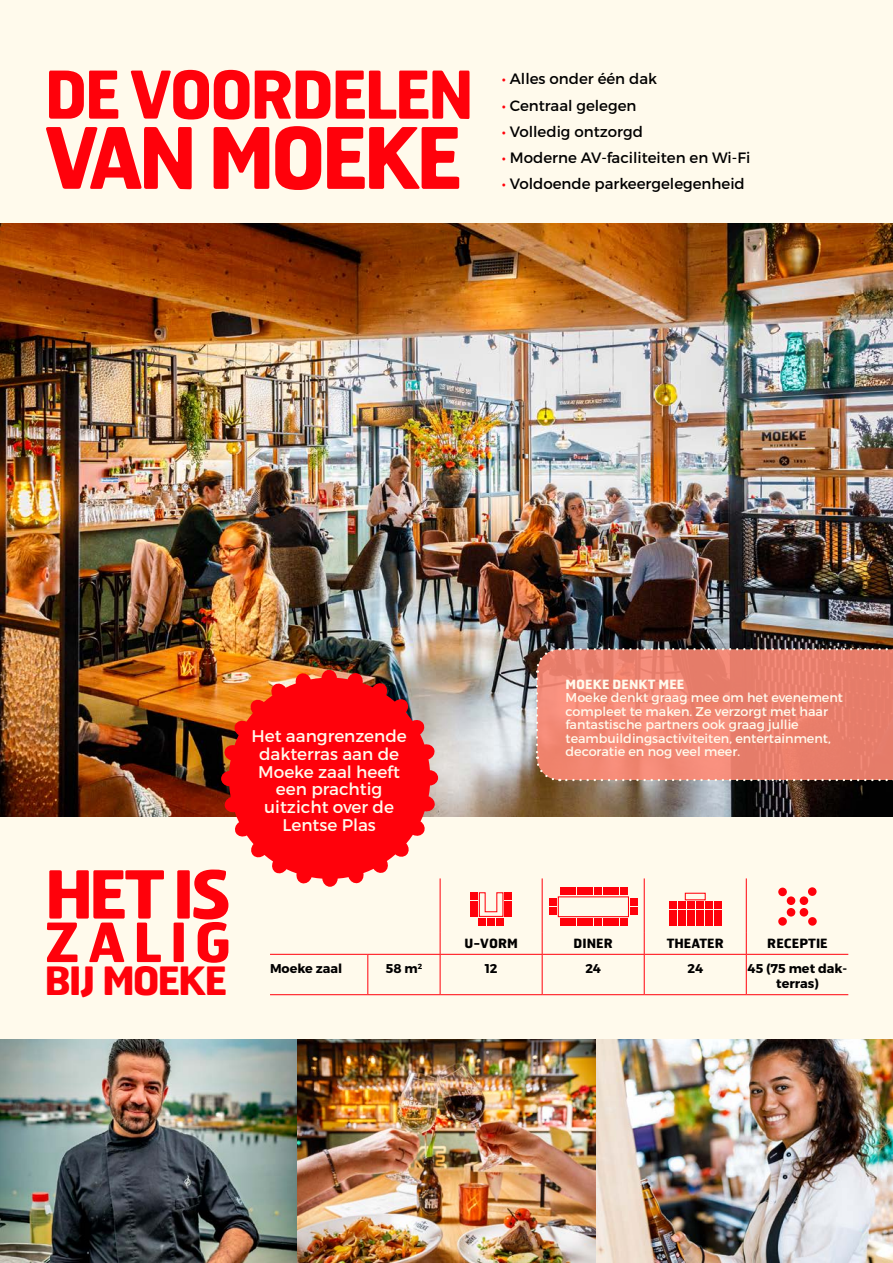
<style>
.page{position:relative;width:893px;height:1263px;background:#fffaec}
.page>*{position:absolute;margin:0;border:0;box-sizing:border-box;transform-origin:0 0}
.t1{font:700 84.45px "Hermes";letter-spacing:-.06em;color:#ff010b;scale:.94 1}
.t2{font:700 66px "Hermes";color:#ff010b}
.t3{font:700 65.7px "Hermes";letter-spacing:-.05em;color:#ff010b;scale:.94 1}
.t4{font:700 54px "Hermes";letter-spacing:.14em;color:#ff010b}
.t5{font:700 39px "Hermes";letter-spacing:-.06em;color:#ff010b}
.t6{font:16.95px/17.9px "Montserrat";color:#fffaec;text-align:center}
.t7{font:15px "Montserrat";color:#000}
.t8{font:12.75px/13.5px "Montserrat";color:#fffaec}
.t9{font:700 12.75px/15.3px "Montserrat";color:#000;text-align:center}
.t10{font:700 12.75px "Hermes";color:#000}
.t11{font:700 12.75px "Hermes";color:#fffaec}
.s1{color:#ff010b}
</style>
<div class="page">
<img style="left:0;top:223px;width:893px;height:593px">
<svg style="left:537px;top:673px;width:356px;height:107px;background:#ec8370"></svg>
<svg style="left:535px;top:679px;width:25px;height:103px;background:#e68a75"></svg>
<svg style="left:566px;top:779px;width:327px;height:2px"></svg>
<svg style="left:535px;top:647px;width:358px;height:26px;background:#d87b6a"></svg>
<img style="left:0;top:1040px;width:298px;height:223px">
<img style="left:595px;top:1040px;width:298px;height:223px">
<hr style="left:440px;top:878px;width:1px;height:54px;background:#ff010b">
<hr style="left:542px;top:878px;width:1px;height:54px;background:#ff010b">
<hr style="left:644px;top:878px;width:1px;height:54px;background:#ff010b">
<hr style="left:746px;top:878px;width:1px;height:54px;background:#ff010b">
<svg style="left:440px;top:932px;width:1px;height:22px"></svg>
<svg style="left:542px;top:932px;width:1px;height:22px"></svg>
<svg style="left:644px;top:932px;width:1px;height:22px"></svg>
<svg style="left:746px;top:932px;width:1px;height:22px"></svg>
<hr style="left:270px;top:954px;width:98px;height:1px;background:#ff010b">
<hr style="left:270px;top:994px;width:98px;height:1px;background:#ff010b">
<hr style="left:367px;top:955px;width:1px;height:39px;background:#ff010b">
<hr style="left:368px;top:954px;width:72px;height:1px;background:#ff010b">
<hr style="left:440px;top:954px;width:102px;height:1px;background:#ff010b">
<hr style="left:542px;top:954px;width:102px;height:1px;background:#ff010b">
<hr style="left:644px;top:954px;width:102px;height:1px;background:#ff010b">
<hr style="left:440px;top:955px;width:1px;height:39px;background:#ff010b">
<hr style="left:542px;top:955px;width:1px;height:39px;background:#ff010b">
<hr style="left:644px;top:955px;width:1px;height:39px;background:#ff010b">
<hr style="left:368px;top:994px;width:72px;height:1px;background:#ff010b">
<hr style="left:440px;top:994px;width:102px;height:1px;background:#ff010b">
<hr style="left:542px;top:994px;width:102px;height:1px;background:#ff010b">
<hr style="left:644px;top:994px;width:102px;height:1px;background:#ff010b">
<hr style="left:746px;top:955px;width:1px;height:39px;background:#ff010b">
<hr style="left:746px;top:954px;width:102px;height:1px;background:#ff010b">
<hr style="left:746px;top:994px;width:102px;height:1px;background:#ff010b">
<svg style="left:478px;top:892px;width:26px;height:25px"></svg>
<div style="left:470px;top:901px;width:8px;height:7px;background:#ff010b"></div>
<div style="left:505px;top:901px;width:7px;height:7px;background:#ff010b"></div>
<div style="left:470px;top:892px;width:8px;height:8px;background:#ff010b"></div>
<div style="left:505px;top:892px;width:7px;height:8px;background:#ff010b"></div>
<div style="left:470px;top:910px;width:8px;height:7px;background:#ff010b"></div>
<div style="left:505px;top:910px;width:7px;height:7px;background:#ff010b"></div>
<div style="left:487px;top:918px;width:8px;height:8px;background:#ff010b"></div>
<div style="left:496px;top:918px;width:7px;height:8px;background:#ff010b"></div>
<div style="left:479px;top:918px;width:7px;height:8px;background:#ff010b"></div>
<div style="left:558px;top:896px;width:71px;height:21px;border:1px solid #ff010b"></div>
<div style="left:560px;top:918px;width:7px;height:8px;background:#ff010b"></div>
<div style="left:560px;top:888px;width:7px;height:7px;background:#ff010b"></div>
<div style="left:594px;top:918px;width:8px;height:8px;background:#ff010b"></div>
<div style="left:594px;top:888px;width:8px;height:7px;background:#ff010b"></div>
<div style="left:577px;top:918px;width:7px;height:8px;background:#ff010b"></div>
<div style="left:577px;top:888px;width:7px;height:7px;background:#ff010b"></div>
<div style="left:611px;top:918px;width:8px;height:8px;background:#ff010b"></div>
<div style="left:611px;top:888px;width:8px;height:7px;background:#ff010b"></div>
<div style="left:569px;top:918px;width:7px;height:8px;background:#ff010b"></div>
<div style="left:569px;top:888px;width:7px;height:7px;background:#ff010b"></div>
<div style="left:603px;top:918px;width:7px;height:8px;background:#ff010b"></div>
<div style="left:603px;top:888px;width:7px;height:7px;background:#ff010b"></div>
<div style="left:586px;top:918px;width:7px;height:8px;background:#ff010b"></div>
<div style="left:586px;top:888px;width:7px;height:7px;background:#ff010b"></div>
<div style="left:549px;top:899px;width:7px;height:7px;background:#ff010b"></div>
<div style="left:630px;top:899px;width:7px;height:7px;background:#ff010b"></div>
<div style="left:549px;top:907px;width:7px;height:8px;background:#ff010b"></div>
<div style="left:630px;top:907px;width:7px;height:8px;background:#ff010b"></div>
<div style="left:620px;top:918px;width:7px;height:8px;background:#ff010b"></div>
<div style="left:620px;top:888px;width:7px;height:7px;background:#ff010b"></div>
<div style="left:669px;top:901px;width:8px;height:8px;background:#ff010b"></div>
<div style="left:669px;top:910px;width:8px;height:7px;background:#ff010b"></div>
<div style="left:669px;top:918px;width:8px;height:8px;background:#ff010b"></div>
<div style="left:696px;top:901px;width:7px;height:8px;background:#ff010b"></div>
<div style="left:696px;top:910px;width:7px;height:7px;background:#ff010b"></div>
<div style="left:696px;top:918px;width:7px;height:8px;background:#ff010b"></div>
<div style="left:678px;top:901px;width:7px;height:8px;background:#ff010b"></div>
<div style="left:678px;top:910px;width:7px;height:7px;background:#ff010b"></div>
<div style="left:678px;top:918px;width:7px;height:8px;background:#ff010b"></div>
<div style="left:705px;top:901px;width:7px;height:8px;background:#ff010b"></div>
<div style="left:705px;top:910px;width:7px;height:7px;background:#ff010b"></div>
<div style="left:705px;top:918px;width:7px;height:8px;background:#ff010b"></div>
<div style="left:687px;top:901px;width:7px;height:8px;background:#ff010b"></div>
<div style="left:687px;top:910px;width:7px;height:7px;background:#ff010b"></div>
<div style="left:687px;top:918px;width:7px;height:8px;background:#ff010b"></div>
<div style="left:714px;top:901px;width:7px;height:8px;background:#ff010b"></div>
<div style="left:714px;top:910px;width:7px;height:7px;background:#ff010b"></div>
<div style="left:714px;top:918px;width:7px;height:8px;background:#ff010b"></div>
<div style="left:787px;top:896px;width:8px;height:9px;background:#ff010b;border-radius:50%"></div>
<div style="left:787px;top:908px;width:8px;height:8px;background:#ff010b;border-radius:50%"></div>
<div style="left:800px;top:896px;width:8px;height:9px;background:#ff010b;border-radius:50%"></div>
<div style="left:800px;top:908px;width:8px;height:8px;background:#ff010b;border-radius:50%"></div>
<div style="left:778px;top:917px;width:9px;height:9px;background:#ff010b;border-radius:50%"></div>
<svg style="left:778px;top:887px;width:9px;height:9px"></svg>
<div style="left:808px;top:887px;width:9px;height:9px;background:#ff010b;border-radius:50%"></div>
<div style="left:808px;top:917px;width:9px;height:9px;background:#ff010b;border-radius:50%"></div>
<svg style="left:221px;top:670px;width:217px;height:217px;background:#f43534"></svg>
<img style="left:298px;top:1040px;width:297px;height:223px">
<h3 class="t3" style="left:45px;top:52px;width:458px">DE VOORDELEN</h3>
<h1 class="t1" style="left:45px;top:103px;width:446px">VAN MOEKE</h1>
<p class="t7" style="left:502px;top:70px;width:157px"><span class="s1">•</span> Alles onder één dak</p>
<p class="t7" style="left:502px;top:96px;width:136px"><span class="s1">•</span> Centraal gelegen</p>
<p class="t7" style="left:502px;top:122px;width:143px"><span class="s1">•</span> Volledig ontzorgd</p>
<p class="t7" style="left:502px;top:148px;width:250px"><span class="s1">•</span> Moderne AV-faciliteiten en Wi-Fi</p>
<p class="t7" style="left:502px;top:174px;width:245px"><span class="s1">•</span> Voldoende parkeergelegenheid</p>
<h3 class="t6" style="left:251px;top:727px;width:157px">Het aangrenzende dakterras aan de<br>Moeke zaal heeft een prachtig uitzicht over de<br>Lentse Plas</h3>
<p class="t11" style="left:566px;top:676px;width:120px">MOEKE DENKT MEE</p>
<p class="t8" style="left:566px;top:691px;width:279px">Moeke denkt graag mee om het evenement compleet te maken. Ze verzorgt met haar fantastische partners ook graag jullie teambuildingsactiviteiten, entertainment, decoratie en nog veel meer.</p>
<h2 class="t2" style="left:45px;top:851px;width:189px">HET IS</h2>
<h3 class="t4" style="left:45px;top:907px;width:189px">ZALIG</h3>
<h3 class="t5" style="left:45px;top:955px;width:184px">BIJ MOEKE</h3>
<p class="t10" style="left:464px;top:935px;width:55px">U-VORM</p>
<p class="t10" style="left:574px;top:935px;width:41px">DINER</p>
<p class="t10" style="left:667px;top:935px;width:59px">THEATER</p>
<p class="t10" style="left:767px;top:935px;width:62px">RECEPTIE</p>
<p class="t9" style="left:270px;top:961px;width:74px">Moeke zaal</p>
<p class="t9" style="left:386px;top:961px;width:38px">58 m<sup>2</sup></p>
<p class="t9" style="left:485px;top:961px;width:14px">12</p>
<p class="t9" style="left:585px;top:961px;width:17px">24</p>
<p class="t9" style="left:687px;top:961px;width:17px">24</p>
<p class="t9" style="left:748px;top:961px;width:101px">45 (75 met dak&shy;terras)</p>
</div>
